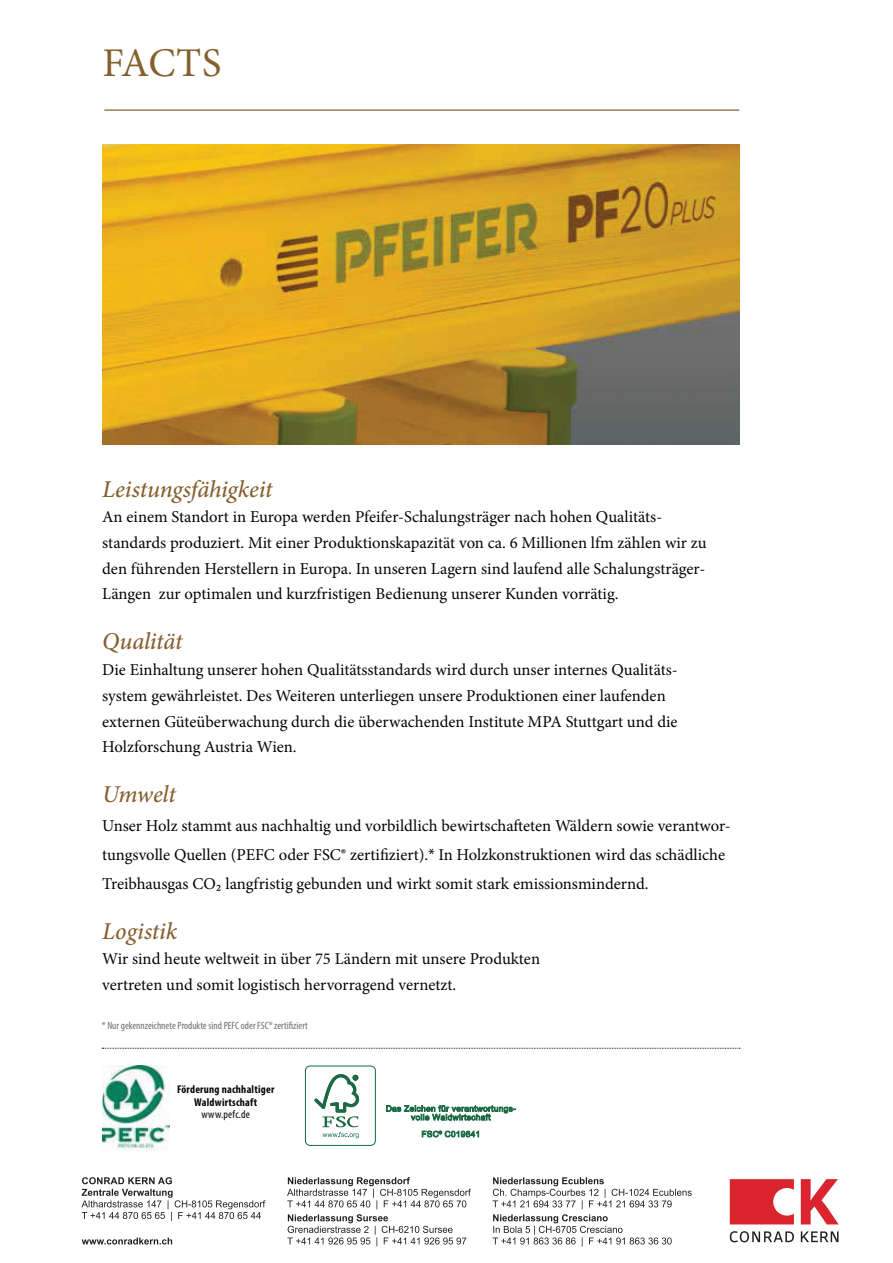
<style>
.page{position:relative;width:893px;height:1263px;background:#fff}
.page>*{position:absolute;margin:0;border:0;box-sizing:border-box;transform-origin:0 0}
.t1{font:40.8px "Minion Pro";letter-spacing:-.005em;color:#85602f}
.t2{font:italic 500 24.15px "Minion Pro";letter-spacing:-.01em;color:#85602f}
.t3{font:16.65px/25.7px "Minion Pro";color:#040503}
.t4{font:700 condensed 11.25px/12.3px "Myriad Pro";letter-spacing:.02em;color:#040503;text-align:center}
.t5{font:condensed 11.25px "Myriad Pro";letter-spacing:.02em;color:#040503}
.t6{font:condensed 10.65px "Myriad Pro";color:#6f6f6f}
.s1{font-family:"Myriad Pro";font-stretch:condensed}
</style>
<div class="page">
<hr style="left:104px;top:109px;width:635px;height:2px;background:#85602f">
<img style="left:102px;top:145px;width:637px;height:300px">
<svg style="left:102px;top:1048px;width:638px;height:1px"></svg>
<div style="left:305px;top:1065px;width:71px;height:81px;border:1px solid #1b6a43;border-radius:5px"></div>
<svg style="left:314px;top:1074px;width:45px;height:64px"></svg>
<svg style="left:386px;top:1105px;width:130px;height:16px"></svg>
<svg style="left:422px;top:1131px;width:57px;height:6px"></svg>
<img style="left:103px;top:1065px;width:67px;height:85px">
<svg style="left:730px;top:1179px;width:109px;height:63px"></svg>
<svg style="left:81px;top:1237px;width:91px;height:7px"></svg>
<svg style="left:287px;top:1177px;width:184px;height:69px"></svg>
<svg style="left:493px;top:1177px;width:199px;height:69px"></svg>
<svg style="left:81px;top:1177px;width:185px;height:44px"></svg>
<h1 class="t1" style="left:102px;top:36px;width:121px">FACTS</h1>
<h2 class="t2" style="left:102px;top:472px;width:172px">Leistungsfähigkeit</h2>
<p class="t3" style="left:102px;top:504px;width:606px">An einem Standort in Europa werden Pfeifer-Schalungsträger nach hohen Qualitäts&shy;standards produziert. Mit einer Produktionskapazität von ca. 6 Millionen lfm zählen wir zu den führenden Herstellern in Europa. In unseren Lagern sind laufend alle Schalungsträger-Längen zur optimalen und kurzfristigen Bedienung unserer Kunden vorrätig.</p>
<h2 class="t2" style="left:102px;top:625px;width:82px">Qualität</h2>
<p class="t3" style="left:102px;top:657px;width:577px">Die Einhaltung unserer hohen Qualitätsstandards wird durch unser internes Qualitäts&shy;system gewährleistet. Des Weiteren unterliegen unsere Produktionen einer laufenden externen Güteüberwachung durch die überwachenden Institute MPA Stuttgart und die Holzforschung Austria Wien.</p>
<h2 class="t2" style="left:102px;top:778px;width:75px">Umwelt</h2>
<p class="t3" style="left:102px;top:811px;width:630px;line-height:28.7px">Unser Holz stammt aus nachhaltig und vorbildlich bewirtschafteten Wäldern sowie verantwor&shy;tungsvolle Quellen (PEFC oder FSC® zertifiziert).<span class="s1">*</span> In Holzkonstruktionen wird das schädliche<br>Treibhausgas CO₂ langfristig gebunden und wirkt somit stark emissionsmindernd.</p>
<h2 class="t2" style="left:102px;top:914px;width:77px">Logistik</h2>
<p class="t3" style="left:102px;top:946px;width:439px">Wir sind heute weltweit in über 75 Ländern mit unsere Produkten vertreten und somit logistisch hervorragend vernetzt.</p>
<p class="t6" style="left:102px;top:1019px;width:208px">* Nur gekennzeichnete Produkte sind PEFC oder FSC® zertifiziert</p>
<p class="t4" style="left:177px;top:1083px;width:99px">Förderung nachhaltiger<br>Waldwirtschaft</p>
<p class="t5" style="left:201px;top:1107px;width:50px">www.pefc.de</p>
</div>
